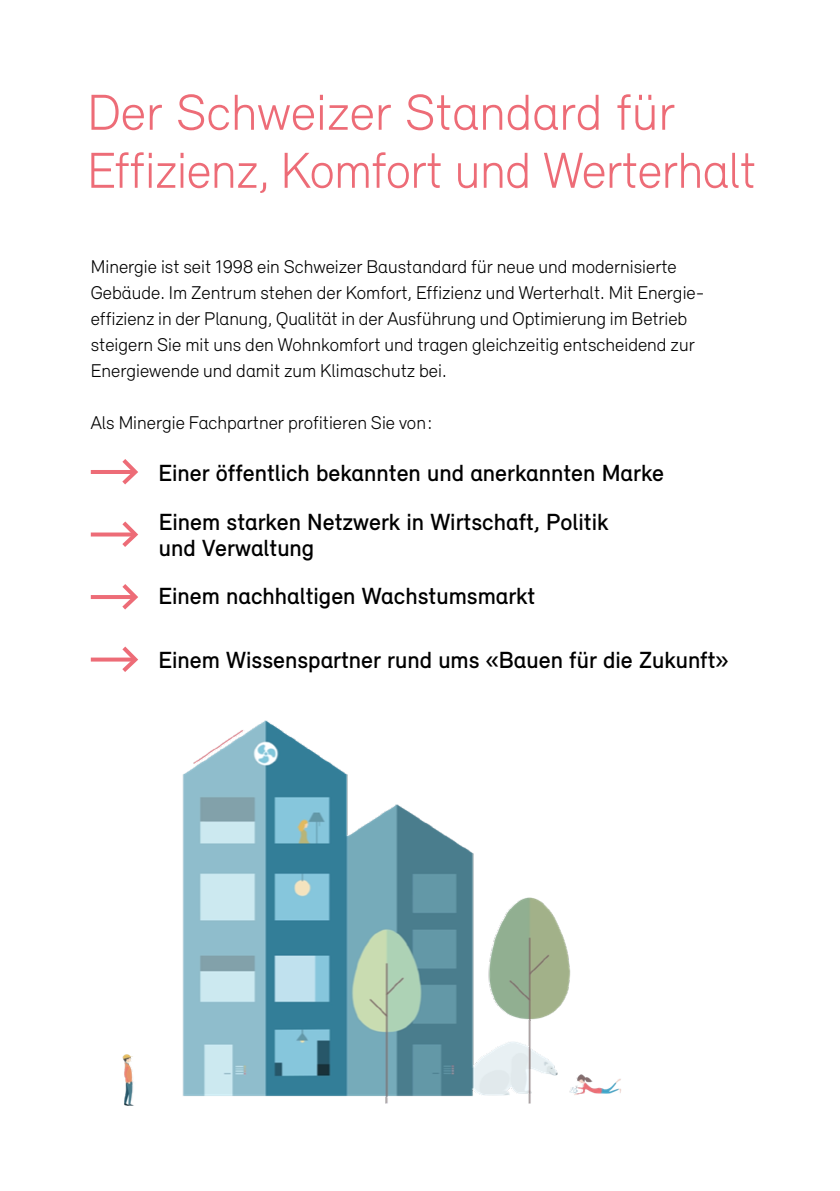
<style>
.page{position:relative;width:840px;height:1191px;background:#fff}
.page>*{position:absolute;margin:0;border:0;box-sizing:border-box;transform-origin:0 0}
.t1{font:300 52px/58px "Relevant";letter-spacing:-.01em;color:#ed6c77}
.t2{font:500 24px/26px "Relevant";color:#000}
.t3{font:300 19px/26px "Relevant";color:#000}
</style>
<div class="page">
<hr style="left:91px;top:595px;width:44px;height:4px;background:#ed6c77">
<svg style="left:122px;top:584px;width:16px;height:26px"></svg>
<svg style="left:91px;top:657px;width:27px;height:4px"></svg>
<svg style="left:118px;top:646px;width:20px;height:26px"></svg>
<svg style="left:91px;top:532px;width:27px;height:4px"></svg>
<svg style="left:118px;top:521px;width:20px;height:26px"></svg>
<hr style="left:91px;top:470px;width:44px;height:4px;background:#ed6c77">
<svg style="left:122px;top:459px;width:16px;height:26px"></svg>
<img style="left:122px;top:720px;width:499px;height:386px">
<h1 class="t1" style="left:87px;top:82px;width:670px">Der Schweizer Standard für<br>Effizienz, Komfort und Werterhalt</h1>
<p class="t3" style="left:91px;top:253px;width:612px">Minergie ist seit 1998 ein Schweizer Baustandard für neue und modernisierte Gebäude. Im Zentrum stehen der Komfort, Effizienz und Werterhalt. Mit Energie&shy;effizienz in der Planung, Qualität in der Ausführung und Optimierung im Betrieb steigern Sie mit uns den Wohnkomfort und tragen gleichzeitig entscheidend zur Energiewende und damit zum Klimaschutz bei.</p>
<p class="t3" style="left:91px;top:409px;width:343px">Als Minergie Fachpartner profitieren Sie von:</p>
<p class="t2" style="left:158px;top:459px;width:506px">Einer öffentlich bekannten und anerkannten Marke</p>
<p class="t2" style="left:159px;top:509px;width:451px">Einem starken Netzwerk in Wirtschaft, Politik und Verwaltung</p>
<p class="t2" style="left:158px;top:583px;width:378px">Einem nachhaltigen Wachstumsmarkt</p>
<p class="t2" style="left:158px;top:647px;width:571px">Einem Wissenspartner rund ums «Bauen für die Zukunft»</p>
</div>
